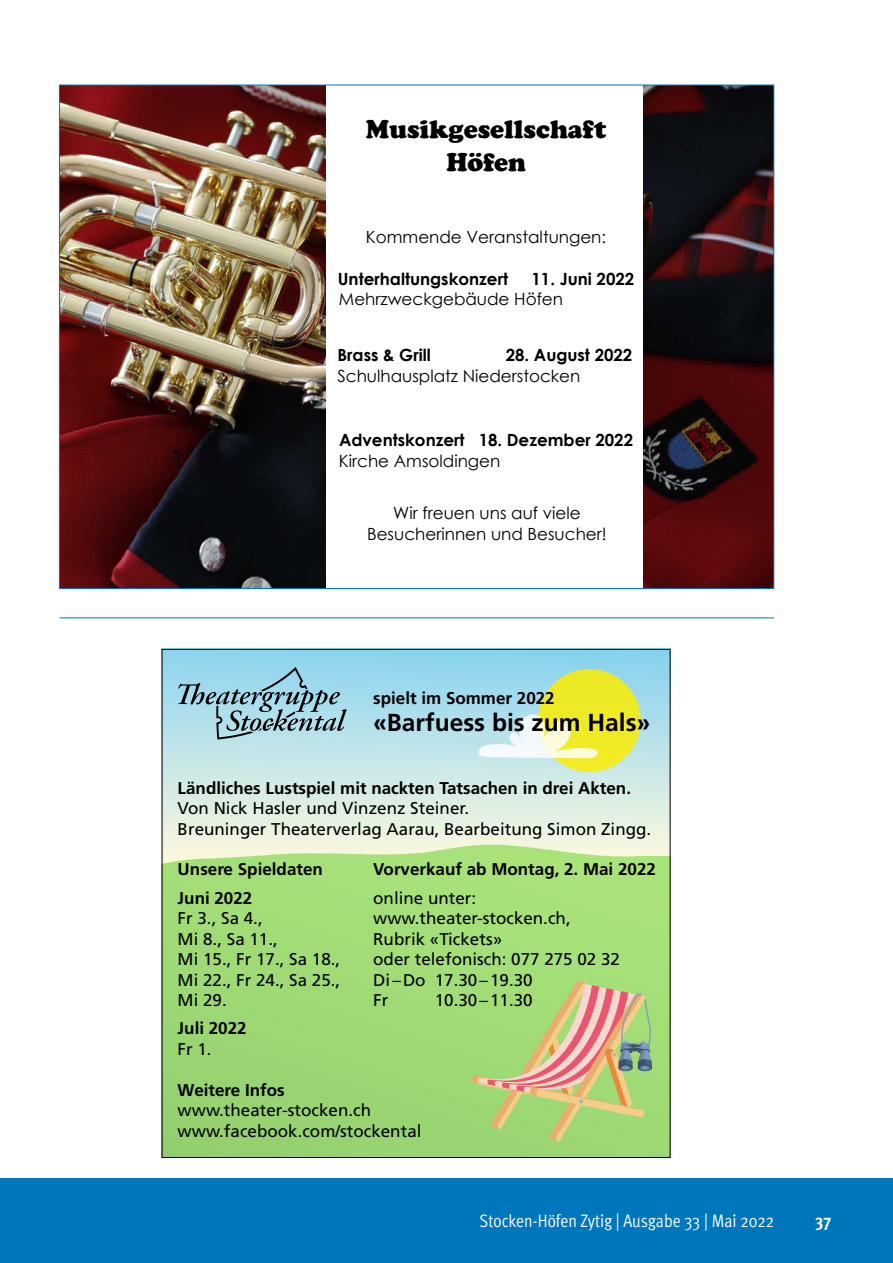
<style>
.page{position:relative;width:893px;height:1263px;background:#fff}
.page>*{position:absolute;margin:0;border:0;box-sizing:border-box;transform-origin:0 0}
.t1{font:900 26.4px/33px "Cooper";color:#000;text-align:center}
.t2{font:700 24.6px "Frutiger LT Std";color:#000}
.t3{font:18px "Meta Pro Cond Norm";color:#fff}
.t4{font:700 condensed 18px "Meta Pro";color:#fff}
.t5{font:16.95px/20.4px "Frutiger LT Std";color:#000}
.t6{font:700 16.95px "Frutiger LT Std";color:#000}
.t7{font:16.8px/21px "Century Gothic";color:#000;text-align:center}
.t8{font:700 16.8px "Century Gothic";color:#000}
</style>
<div class="page">
<div style="left:0;top:1178px;width:893px;height:85px;background:#0076bd"></div>
<img style="left:61px;top:87px;width:711px;height:500px">
<div style="left:327px;top:85px;width:316px;height:503px;background:#fff"></div>
<div style="left:162px;top:649px;width:509px;height:509px;background:#9fda75"></div>
<svg style="left:164px;top:651px;width:505px;height:231px"></svg>
<div style="left:538px;top:669px;width:103px;height:103px;background:#eeea26;border-radius:50%"></div>
<svg style="left:478px;top:712px;width:120px;height:46px"></svg>
<svg style="left:178px;top:667px;width:169px;height:75px;background:#8ebbc8"></svg>
<svg style="left:471px;top:980px;width:181px;height:161px"></svg>
<hr style="left:60px;top:617px;width:714px;height:1px;background:#0076bd">
<h1 class="t1" style="left:366px;top:112px;width:242px">Musikgesellschaft<br>Höfen</h1>
<p class="t7" style="left:366px;top:226px;width:242px">Kommende Veranstaltungen:</p>
<p class="t8" style="left:338px;top:266px;width:172px">Unterhaltungskonzert</p>
<p class="t8" style="left:531px;top:266px;width:104px">11. Juni 2022</p>
<p class="t7" style="left:339px;top:288px;width:226px">Mehrzweckgebäude Höfen</p>
<p class="t8" style="left:337px;top:342px;width:95px">Brass &amp; Grill</p>
<p class="t8" style="left:506px;top:342px;width:128px">28. August 2022</p>
<p class="t7" style="left:337px;top:365px;width:244px">Schulhausplatz Niederstocken</p>
<p class="t8" style="left:339px;top:427px;width:296px">Adventskonzert 18. Dezember 2022</p>
<p class="t7" style="left:339px;top:450px;width:163px">Kirche Amsoldingen</p>
<p class="t7" style="left:367px;top:502px;width:241px">Wir freuen uns auf viele<br>Besucherinnen und Besucher!</p>
<p class="t6" style="left:373px;top:688px;width:183px">spielt im Sommer 2022</p>
<h2 class="t2" style="left:373px;top:708px;width:279px">«Barfuess bis zum Hals»</h2>
<p class="t6" style="left:178px;top:778px;width:455px">Ländliches Lustspiel mit nackten Tatsachen in drei Akten.</p>
<p class="t5" style="left:178px;top:798px;width:475px">Von Nick Hasler und Vinzenz Steiner.<br>Breuninger Theaterverlag Aarau, Bearbeitung Simon Zingg.</p>
<p class="t6" style="left:178px;top:860px;width:147px">Unsere Spieldaten</p>
<p class="t6" style="left:373px;top:860px;width:284px">Vorverkauf ab Montag, 2. Mai 2022</p>
<p class="t6" style="left:178px;top:888px;width:76px">Juni 2022</p>
<p class="t5" style="left:373px;top:888px;width:105px">online unter:</p>
<p class="t5" style="left:178px;top:908px;width:87px">Fr 3., Sa 4.,</p>
<p class="t5" style="left:373px;top:908px;width:199px">www.theater-stocken.ch,</p>
<p class="t5" style="left:178px;top:929px;width:102px">Mi 8., Sa 11.,</p>
<p class="t5" style="left:373px;top:929px;width:130px">Rubrik «Tickets»</p>
<p class="t5" style="left:178px;top:949px;width:164px">Mi 15., Fr 17., Sa 18.,</p>
<p class="t5" style="left:373px;top:949px;width:248px">oder telefonisch: 077 275 02 32</p>
<p class="t5" style="left:178px;top:969px;width:164px">Mi 22., Fr 24., Sa 25.,</p>
<p class="t5" style="left:373px;top:969px;width:161px">Di–Do 17.30–19.30</p>
<p class="t5" style="left:178px;top:990px;width:51px">Mi 29.</p>
<p class="t5" style="left:373px;top:990px;width:17px">Fr</p>
<p class="t5" style="left:435px;top:990px;width:99px">10.30–11.30</p>
<p class="t6" style="left:178px;top:1018px;width:71px">Juli 2022</p>
<p class="t5" style="left:178px;top:1039px;width:36px">Fr 1.</p>
<p class="t6" style="left:178px;top:1080px;width:109px">Weitere Infos</p>
<p class="t5" style="left:178px;top:1100px;width:245px">www.theater-stocken.ch www.facebook.com/stockental</p>
<p class="t3" style="left:480px;top:1207px;width:296px">Stocken-Höfen Zytig | Ausgabe 33 | Mai 2022</p>
<p class="t4" style="left:815px;top:1206px;width:18px">37</p>
</div>
